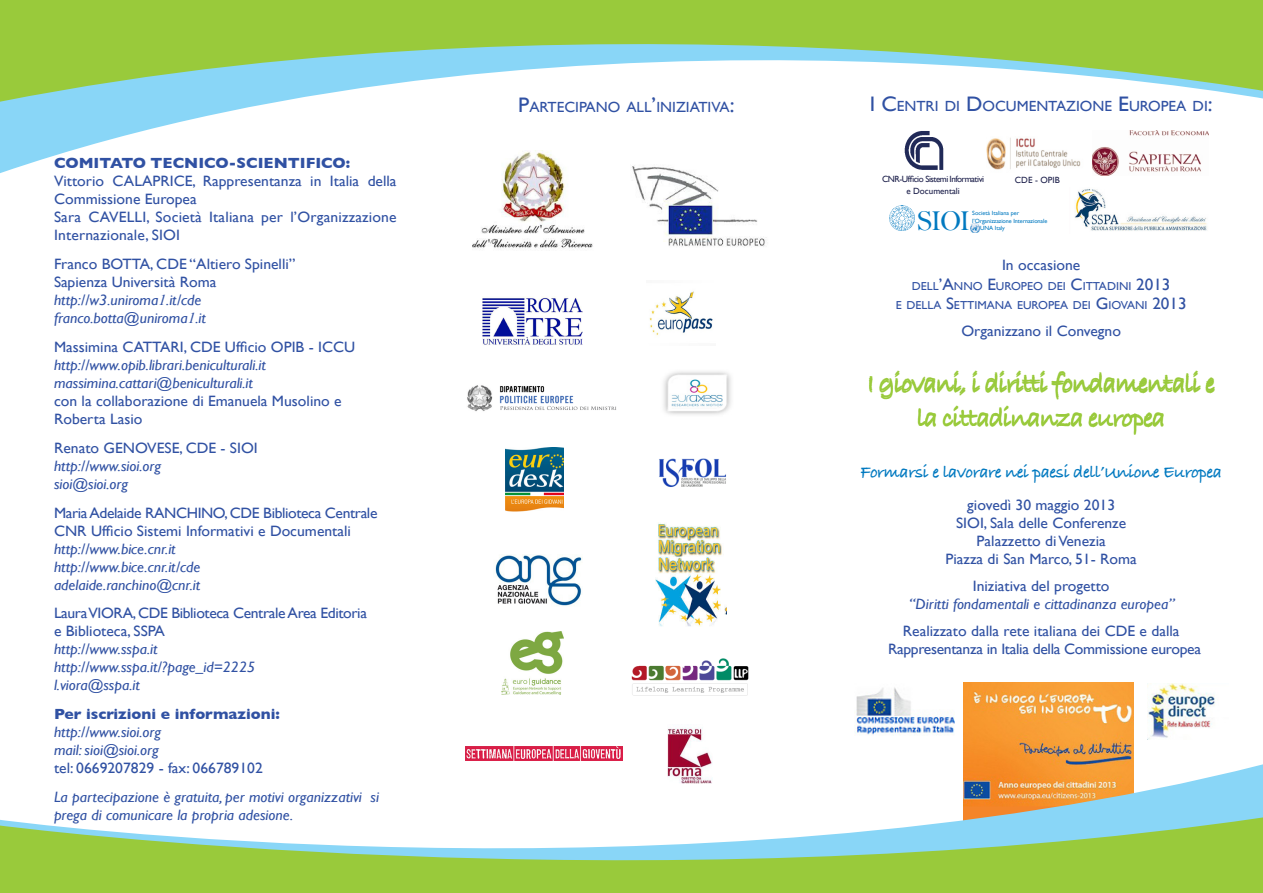
<style>
.page{position:relative;width:1263px;height:893px;background:#fff}
.page>*{position:absolute;margin:0;border:0;box-sizing:border-box;transform-origin:0 0}
.t1{font:29.1px "Bell";color:#0079c0}
.t2{font:27px "Bradley Hand ITCTT Bold";letter-spacing:-.05em;color:#99ca3b}
.t3{font:18px "Bradley Hand ITCTT Bold";letter-spacing:-.025em;color:#0079c0}
.t4{font:15px/18px "Gill Sans";color:#3051a3;scale:1.04 1}
.t5{font:italic 15px/18px "Gill Sans";color:#3051a3;scale:1.04 1}
.t6{font:15px "Gill Sans";letter-spacing:-.025em;color:#3051a3;scale:1.04 1}
.t7{font:700 15px "Gill Sans";color:#3051a3;scale:1.04 1}
.t8{font:15px "Gill Sans";letter-spacing:-.02em;color:#3051a3;scale:1.04 1}
.t9{font:15px "Gill Sans";color:#3051a3;scale:1.04 1}
.t10{font:14.7px "Gill Sans";color:#3051a3;scale:1.04 1}
.t11{font:11.55px "Gill Sans";color:#3051a3;scale:1.04 1}
.t12{font:9px "Gill Sans";letter-spacing:-.05em;color:#1d204b}
.t13{font:9px "Gill Sans";color:#1d204b}
.t14{font:6px "Gill Sans";letter-spacing:-.015em;color:#0079c0}
.s1{font-style:inherit}
.s2{font-family:"Times New Roman"}
.s3{font-size:21px}
.s4{font-size:16.5px}
</style>
<div class="page">
<img style="left:1096px;top:173px;width:18px;height:2px">
<img style="left:889px;top:206px;width:25px;height:25px">
<svg style="left:971px;top:224px;width:8px;height:8px"></svg>
<img style="left:1074px;top:189px;width:133px;height:42px">
<img style="left:963px;top:682px;width:170px;height:82px">
<img style="left:467px;top:385px;width:149px;height:26px">
<img style="left:649px;top:291px;width:64px;height:44px">
<img style="left:659px;top:458px;width:67px;height:29px">
<img style="left:483px;top:296px;width:99px;height:49px">
<img style="left:655px;top:523px;width:72px;height:103px">
<img style="left:501px;top:631px;width:63px;height:64px">
<img style="left:854px;top:687px;width:101px;height:49px">
<img style="left:1147px;top:684px;width:68px;height:56px">
<svg style="left:0;top:102px;width:1209px;height:71px"></svg>
<svg style="left:0;top:0;width:1263px;height:102px;fill:#99ca3b"></svg>
<img style="left:889px;top:121px;width:69px;height:52px">
<svg style="left:712px;top:764px;width:551px;height:53px"></svg>
<svg style="left:0;top:817px;width:1263px;height:76px;fill:#99ca3b"></svg>
<img style="left:469px;top:150px;width:127px;height:98px">
<img style="left:625px;top:143px;width:172px;height:104px">
<img style="left:631px;top:658px;width:118px;height:38px">
<img style="left:663px;top:371px;width:68px;height:44px">
<img style="left:506px;top:447px;width:58px;height:65px">
<img style="left:465px;top:746px;width:157px;height:14px">
<img style="left:667px;top:727px;width:45px;height:57px">
<img style="left:495px;top:555px;width:87px;height:51px">
<p class="t7" style="left:54px;top:154px;width:286px">COMITATO TECNICO-SCIENTIFICO:</p>
<p class="t4" style="left:54px;top:172px;width:331px">Vittorio CALAPRICE, Rappresentanza in Italia della<br>Commissione Europea</p>
<p class="t9" style="left:54px;top:208px;width:42px"><span class="s1">Sara</span> CAVELLI</p>
<p class="t4" style="left:54px;top:208px;width:331px;text-indent:93px">, Società Italiana per l’Organizzazione<br>Internazionale, SIOI</p>
<p class="t4" style="left:54px;top:255px;width:234px">Franco BOTTA, CDE “Altiero Spinelli”</p>
<p class="t4" style="left:54px;top:273px;width:158px">Sapienza Università Roma</p>
<p class="t5" style="left:54px;top:291px;width:143px">http://w3.uniroma<span class="s2">1</span>.it/cde</p>
<p class="t5" style="left:54px;top:309px;width:148px">franco.botta@uniroma<span class="s2">1</span>.it</p>
<p class="t4" style="left:54px;top:338px;width:291px">Massimina CATTARI, CDE Ufficio OPIB - ICCU</p>
<p class="t5" style="left:54px;top:356px;width:205px">http://www.opib.librari.beniculturali.it</p>
<p class="t5" style="left:54px;top:374px;width:193px">massimina.cattari@beniculturali.it</p>
<p class="t4" style="left:54px;top:392px;width:278px">con la collaborazione di Emanuela Musolino e</p>
<p class="t4" style="left:54px;top:410px;width:86px">Roberta Lasio</p>
<p class="t4" style="left:54px;top:439px;width:197px">Renato GENOVESE, CDE - SIOI</p>
<p class="t5" style="left:54px;top:457px;width:104px">http://www.sioi.org</p>
<p class="t5" style="left:54px;top:475px;width:73px">sioi@sioi.org</p>
<p class="t6" style="left:54px;top:504px;width:313px">Maria Adelaide RANCHINO, CDE Biblioteca Centrale</p>
<p class="t4" style="left:54px;top:521px;width:287px">CNR Ufficio Sistemi Informativi e Documentali</p>
<p class="t5" style="left:54px;top:539px;width:118px">http://www.bice.cnr.it</p>
<p class="t5" style="left:54px;top:557px;width:142px">http://www.bice.cnr.it/cde</p>
<p class="t5" style="left:54px;top:575px;width:142px">adelaide.ranchino@cnr.it</p>
<p class="t6" style="left:54px;top:604px;width:302px">Laura VIORA, CDE Biblioteca Centrale Area Editoria</p>
<p class="t4" style="left:54px;top:622px;width:108px">e Biblioteca, SSPA</p>
<p class="t5" style="left:54px;top:640px;width:101px">http://www.sspa.it</p>
<p class="t5" style="left:54px;top:658px;width:195px">http://www.sspa.it/?page_id=2225</p>
<p class="t5" style="left:54px;top:676px;width:84px">l.viora@sspa.it</p>
<p class="t7" style="left:54px;top:705px;width:219px">Per iscrizioni e informazioni:</p>
<p class="t5" style="left:54px;top:723px;width:104px">http://www.sioi.org</p>
<p class="t5" style="left:54px;top:741px;width:102px">mail: sioi@sioi.org</p>
<p class="t4" style="left:54px;top:759px;width:202px">tel: 0669207829 - fax: 066789102</p>
<p class="t5" style="left:54px;top:788px;width:314px">La partecipazione è gratuita, per motivi organizzativi si prega di comunicare la propria adesione.</p>
<p class="t10" style="left:518px;top:98px;width:209px"><span class="s3">P</span>ARTECIPANO ALL<span class="s3">’</span>INIZIATIVA<span class="s3">:</span></p>
<p class="t10" style="left:870px;top:98px;width:331px"><span class="s3">I C</span>ENTRI DI <span class="s3">D</span>OCUMENTAZIONE <span class="s3">E</span>UROPEA DI<span class="s3">:</span></p>
<p class="t12" style="left:882px;top:174px;width:104px">CNR-Ufficio Sistemi Informativi</p>
<p class="t13" style="left:906px;top:186px;width:55px">e Documentali</p>
<p class="t12" style="left:1015px;top:175px;width:46px">CDE - OPIB</p>
<p class="t1" style="left:917px;top:203px;width:55px">SIOI</p>
<p class="t14" style="left:972px;top:210px;width:48px">Società Italiana per</p>
<p class="t14" style="left:972px;top:217px;width:77px">l’Organizzazione Internazionale</p>
<p class="t14" style="left:980px;top:225px;width:26px">UNA Italy</p>
<p class="t4" style="left:1002px;top:256px;width:77px">In occasione</p>
<p class="t11" style="left:912px;top:279px;width:250px">DELL<span class="s4">’A</span>NNO <span class="s4">E</span>UROPEO DEI <span class="s4">C</span>ITTADINI <span class="s4">2013</span></p>
<p class="t11" style="left:896px;top:299px;width:281px">E DELLA <span class="s4">S</span>ETTIMANA EUROPEA DEI <span class="s4">G</span>IOVANI <span class="s4">2013</span></p>
<p class="t4" style="left:961px;top:322px;width:155px">Organizzano il Convegno</p>
<p class="t2" style="left:867px;top:362px;width:350px">I giovani, i diritti fondamentali e</p>
<p class="t2" style="left:917px;top:398px;width:251px">la cittadinanza europea</p>
<p class="t3" style="left:860px;top:459px;width:363px">Formarsi e lavorare nei paesi dell’Unione Europea</p>
<p class="t4" style="left:967px;top:496px;width:144px">giovedì 30 maggio 2013</p>
<p class="t4" style="left:956px;top:514px;width:165px">SIOI, Sala delle Conferenze</p>
<p class="t4" style="left:977px;top:532px;width:126px">Palazzetto di Venezia</p>
<p class="t4" style="left:945px;top:550px;width:185px">Piazza di San Marco, 51- <span class="s1">R</span>oma</p>
<p class="t4" style="left:973px;top:577px;width:133px"><span class="s1">I</span>niziativa del progetto</p>
<p class="t5" style="left:909px;top:595px;width:257px">“Diritti fondamentali e cittadinanza europea”</p>
<p class="t4" style="left:903px;top:622px;width:268px">Realizzato dalla rete italiana dei CDE e dalla</p>
<p class="t8" style="left:888px;top:640px;width:302px">Rappresentanza in Italia della Commissione europea</p>
</div>
